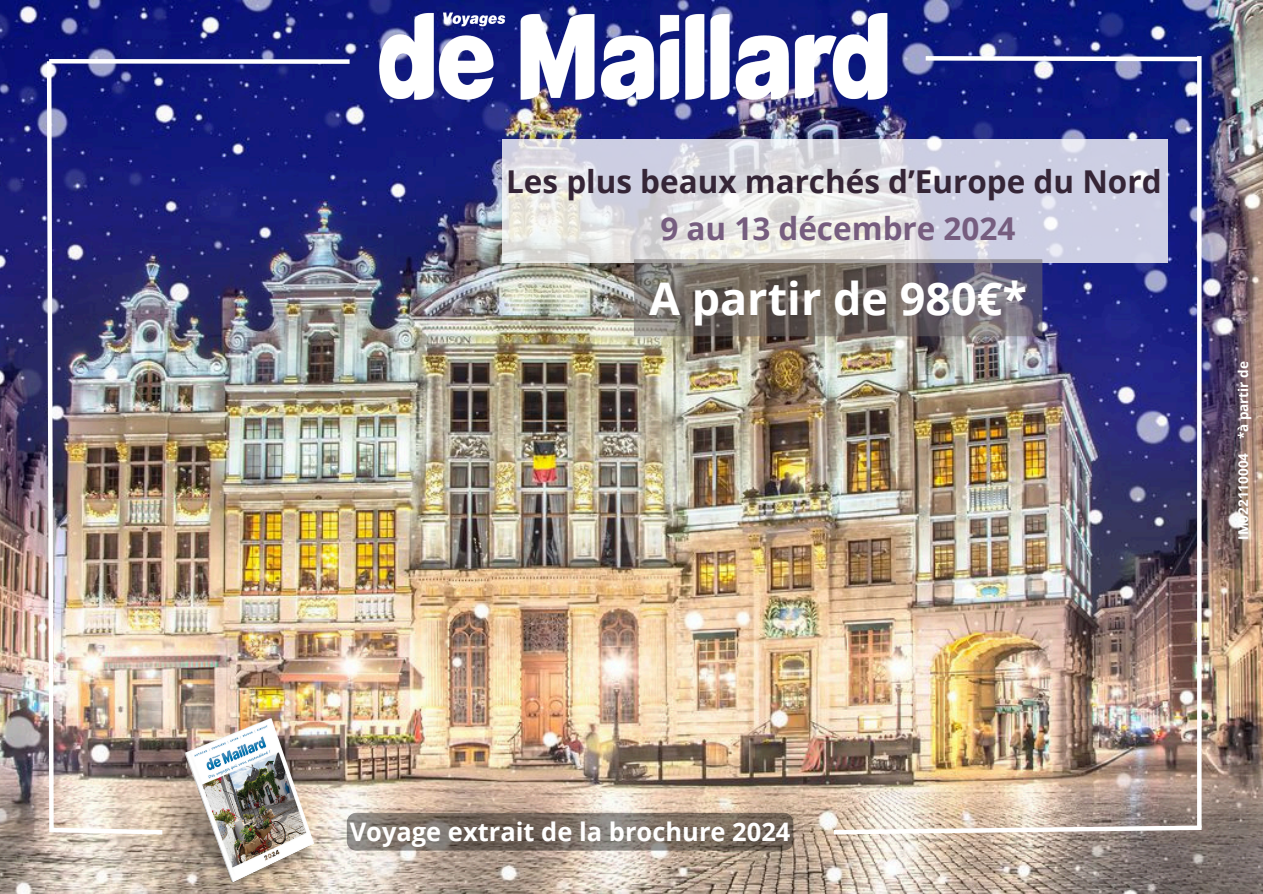
<style>
.page{position:relative;width:1263px;height:894px;background:#fff}
.page>*{position:absolute;margin:0;border:0;box-sizing:border-box;transform-origin:0 0}
.t1{font:700 45px "Open Sans";color:#fff}
.t2{font:700 31.5px "Open Sans";color:#352536}
.t3{font:700 31.5px "Open Sans";color:#765d7f}
.t4{font:700 25.5px "Open Sans";color:#fff}
.t5{font:700 13.5px "Open Sans";letter-spacing:.005em;color:#fff}
</style>
<div class="page">
<img style="left:0;top:0;width:1263px;height:893px">
<div style="left:49px;top:59px;width:301px;height:5px;background:#fff"></div>
<svg style="left:1197px;top:63px;width:4px;height:759px"></svg>
<svg style="left:921px;top:54px;width:283px;height:9px"></svg>
<img style="left:45px;top:57px;width:122px;height:779px">
<svg style="left:829px;top:822px;width:377px;height:14px"></svg>
<svg style="left:502px;top:139px;width:665px;height:123px;background:#dadae3"></svg>
<img style="left:380px;top:13px;width:507px;height:86px">
<img style="left:147px;top:709px;width:186px;height:184px">
<div style="left:634px;top:259px;width:408px;height:77px;background:#6d6868;opacity:.53"></div>
<svg style="left:347px;top:812px;width:446px;height:38px;background:#7c7066"></svg>
<h1 class="t2" style="left:506px;top:159px;width:657px">Les plus beaux marchés d’Europe du Nord</h1>
<p class="t3" style="left:660px;top:206px;width:357px">9 au 13 décembre 2024</p>
<h2 class="t1" style="left:649px;top:267px;width:379px">A partir de 980€*</h2>
<p class="t5" style="left:1234px;top:439px;width:79px;rotate:-90deg">*à partir de</p>
<h3 class="t5" style="left:1234px;top:540px;width:88px;rotate:-90deg">IM022110004</h3>
<h4 class="t4" style="left:350px;top:813px;width:442px">Voyage extrait de la brochure 2024</h4>
</div>
